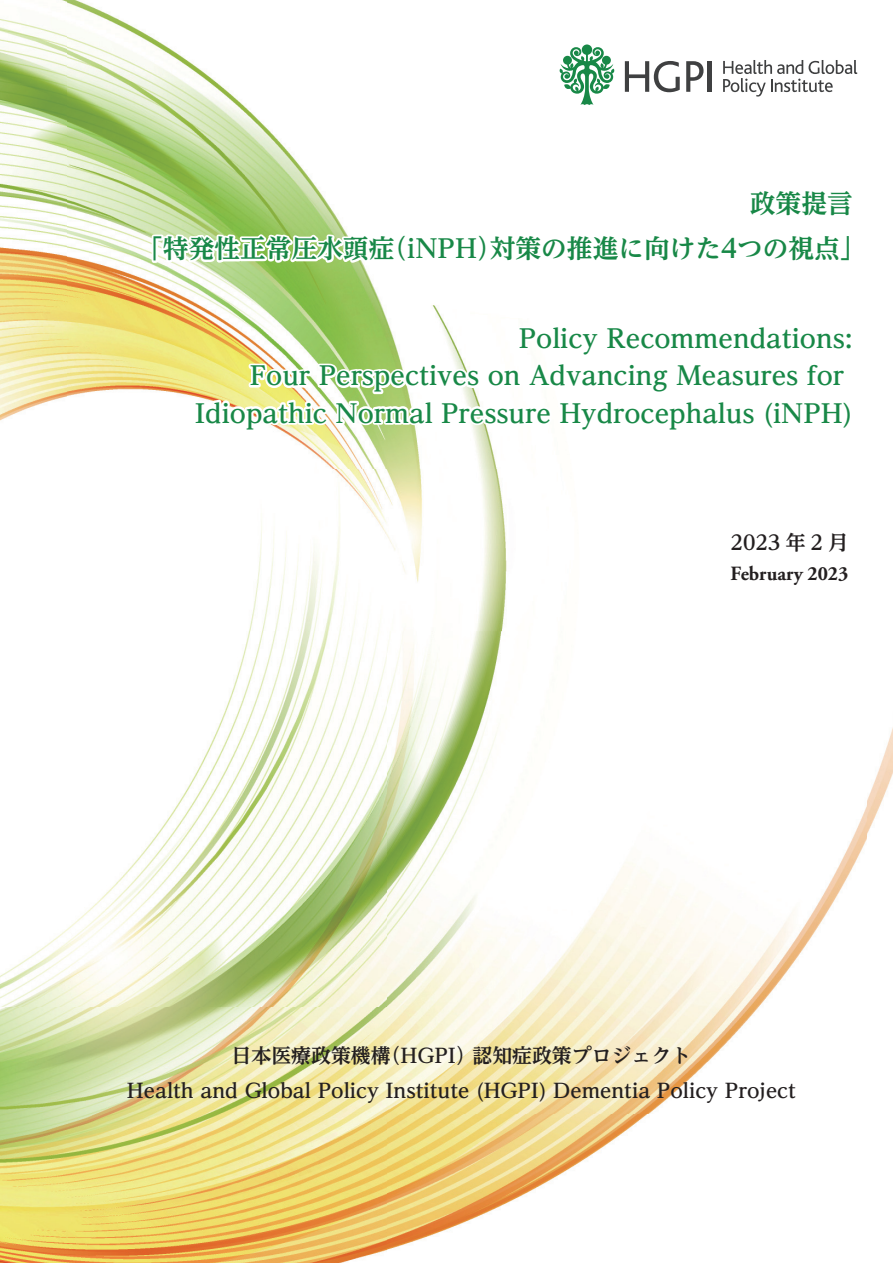
<style>
.page{position:relative;width:893px;height:1263px;background:#fff}
.page>*{position:absolute;margin:0;border:0;box-sizing:border-box;transform-origin:0 0}
.t1{font:25.65px/45px "UD Reimin Pro Bold 90 pv RKSJ H";color:#188847}
.t2{font:700 20.25px "Adobe Garamond Pro";color:#231f20}
.t3{font:700 20.25px "UD Reimin Pro";color:#231f20}
.t4{font:19.8px/34.8px "UD Reimin Pro Bold 90 pv RKSJ H";color:#231f20;text-align:center}
</style>
<div class="page">
<img style="left:0;top:0;width:497px;height:469px">
<img style="left:249px;top:469px;width:258px;height:162px">
<img style="left:0;top:631px;width:893px;height:632px">
<svg style="left:559px;top:44px;width:56px;height:61px"></svg>
<svg style="left:625px;top:61px;width:55px;height:31px"></svg>
<svg style="left:686px;top:61px;width:17px;height:31px"></svg>
<hr style="left:708px;top:61px;width:4px;height:31px;background:#3f4041">
<svg style="left:723px;top:60px;width:134px;height:37px"></svg>
<p class="t1" style="left:137px;top:181px;width:730px;text-indent:613px">政策提言「特発性正常圧水頭症（iNPH）対策の推進に向けた4つの視点」</p>
<p class="t1" style="left:519px;top:316px;width:335px">Policy Recommendations:</p>
<p class="t1" style="left:250px;top:353px;width:596px">Four Perspectives on Advancing Measures for</p>
<p class="t1" style="left:195px;top:390px;width:659px">Idiopathic Normal Pressure Hydrocephalus (iNPH)</p>
<p class="t3" style="left:731px;top:526px;width:119px">2023 年 2 月</p>
<p class="t2" style="left:731px;top:562px;width:119px">February 2023</p>
<p class="t4" style="left:127px;top:1038px;width:670px">日本医療政策機構（HGPI）認知症政策プロジェクト<br>Health and Global Policy Institute (HGPI) Dementia Policy Project</p>
</div>
